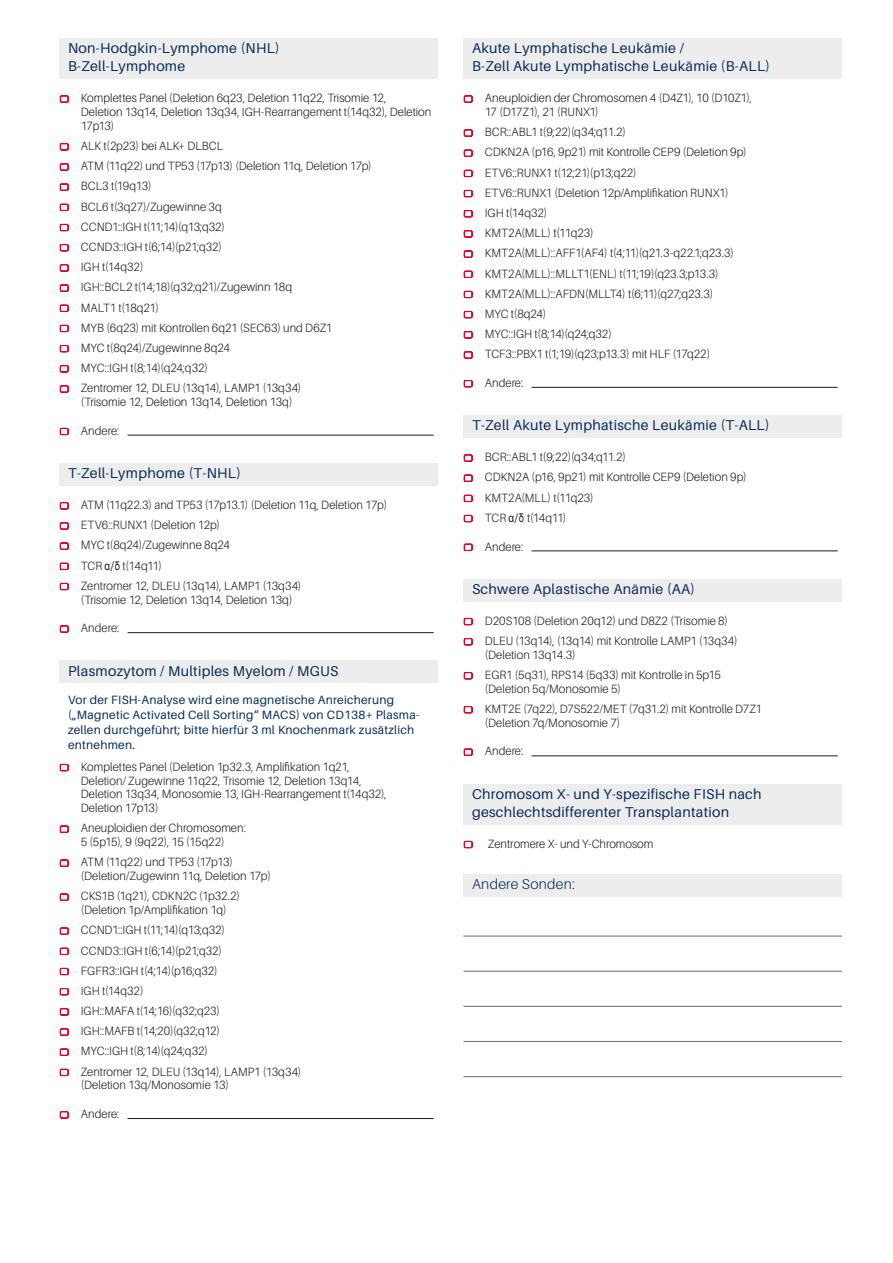
<style>
.page{position:relative;width:893px;height:1263px;background:#fff}
.page>*{position:absolute;margin:0;border:0;box-sizing:border-box;transform-origin:0 0}
.t1{font:14.25px/18px "Aileron";letter-spacing:.02em;color:#062c5a}
.t2{font:300 14.25px "Aileron";letter-spacing:.02em;color:#062c5a}
.t3{font:300 12px/20.2px "Aileron";color:#1d1d1b;scale:.95 1}
.t4{font:12px/15px "Aileron";letter-spacing:.02em;color:#062c5a}
.s1{font-family:"Arial Narrow";font-weight:400}
.s2{font-family:"Univers LT Pro 45"}
</style>
<div class="page">
<div style="left:60px;top:38px;width:378px;height:41px;background:#ededed"></div>
<hr style="left:128px;top:435px;width:306px;height:1px;background:#1d1d1b">
<div style="left:60px;top:463px;width:378px;height:23px;background:#ededed"></div>
<hr style="left:128px;top:632px;width:306px;height:1px;background:#1d1d1b">
<div style="left:60px;top:660px;width:378px;height:23px;background:#ededed"></div>
<hr style="left:128px;top:1118px;width:306px;height:1px;background:#1d1d1b">
<div style="left:463px;top:38px;width:379px;height:41px;background:#ededed"></div>
<hr style="left:531px;top:387px;width:307px;height:1px;background:#1d1d1b">
<div style="left:463px;top:415px;width:379px;height:23px;background:#ededed"></div>
<hr style="left:531px;top:550px;width:307px;height:1px;background:#1d1d1b">
<div style="left:463px;top:579px;width:379px;height:22px;background:#ededed"></div>
<hr style="left:531px;top:755px;width:307px;height:1px;background:#1d1d1b">
<div style="left:463px;top:784px;width:379px;height:40px;background:#ededed"></div>
<div style="left:463px;top:874px;width:379px;height:23px;background:#ededed"></div>
<hr style="left:463px;top:935px;width:379px;height:2px;background:#797979">
<hr style="left:463px;top:1006px;width:379px;height:1px;background:#797979">
<hr style="left:463px;top:1041px;width:379px;height:1px;background:#797979">
<hr style="left:463px;top:971px;width:379px;height:1px;background:#797979">
<hr style="left:463px;top:1076px;width:379px;height:1px;background:#797979">
<p class="t1" style="left:68px;top:40px;width:213px">Non-Hodgkin-Lymphome (NHL)<br>B-Zell-Lymphome</p>
<p class="t3" style="left:81px;top:91px;width:371px;line-height:13.8px">Komplettes Panel (Deletion 6q23, Deletion 11q22, Trisomie 12,<br>Deletion 13q14, Deletion 13q34, IGH-Rearrangement t(14q32), Deletion<br>17p13)</p>
<p class="t3" style="left:81px;top:136px;width:308px">ALK t(2p23) bei ALK+ DLBCL<br>ATM (11q22) und TP53 (17p13) (Deletion 11q, Deletion 17p)<br>BCL3 t(19q13)<br>BCL6 t(3q27)/Zugewinne 3q<br>CCND1::IGH t(11;14)(q13;q32)<br>CCND3::IGH t(6;14)(p21;q32)<br>IGH t(14q32)<br>IGH::BCL2 t(14;18)(q32;q21)/Zugewinn 18q<br>MALT1 t(18q21)<br>MYB (6q23) mit Kontrollen 6q21 (SEC63) und D6Z1<br>MYC t(8q24)/Zugewinne 8q24<br>MYC::IGH t(8;14)(q24;q32)<br>Zentromer 12, DLEU (13q14), LAMP1 (13q34)</p>
<p class="t3" style="left:81px;top:392px;width:224px">(Trisomie 12, Deletion 13q14, Deletion 13q)</p>
<p class="t3" style="left:81px;top:421px;width:42px">Andere:</p>
<p class="t1" style="left:68px;top:464px;width:174px">T-Zell-Lymphome (T-NHL)</p>
<p class="t3" style="left:81px;top:495px;width:324px">ATM (11q22.3) and TP53 (17p13.1) (Deletion 11q, Deletion 17p)<br>ETV6::RUNX1 (Deletion 12p)<br>MYC t(8q24)/Zugewinne 8q24<br>TCR <span class="s1">α</span><span class="s2">/</span><span class="s1">δ</span> t(14q11)<br>Zentromer 12, DLEU (13q14), LAMP1 (13q34)</p>
<p class="t3" style="left:81px;top:589px;width:224px">(Trisomie 12, Deletion 13q14, Deletion 13q)</p>
<p class="t3" style="left:81px;top:618px;width:42px">Andere:</p>
<p class="t1" style="left:68px;top:662px;width:272px">Plasmozytom / Multiples Myelom / MGUS</p>
<p class="t4" style="left:68px;top:692px;width:353px">Vor der FISH-Analyse wird eine magnetische Anreicherung („Magnetic Activated Cell Sorting“ MACS) von CD138+ Plasma&shy;zellen durchgeführt; bitte hierfür 3 ml Knochenmark zusätzlich entnehmen.</p>
<p class="t3" style="left:81px;top:760px;width:324px;line-height:13.8px">Komplettes Panel (Deletion 1p32.3, Amplifikation 1q21, Deletion/ Zugewinne 11q22, Trisomie 12, Deletion 13q14, Deletion 13q34, Monosomie 13, IGH-Rearrangement t(14q32), Deletion 17p13)</p>
<p class="t3" style="left:81px;top:821px;width:175px;line-height:13.8px">Aneuploidien der Chromosomen:<br>5 (5p15), 9 (9q22), 15 (15q22)</p>
<p class="t3" style="left:81px;top:855px;width:202px;line-height:13.8px">ATM (11q22) und TP53 (17p13) (Deletion/Zugewinn 11q, Deletion 17p)</p>
<p class="t3" style="left:81px;top:889px;width:169px;line-height:13.8px">CKS1B (1q21), CDKN2C (1p32.2) (Deletion 1p/Amplifikation 1q)</p>
<p class="t3" style="left:81px;top:920px;width:234px">CCND1::IGH t(11;14)(q13;q32)<br>CCND3::IGH t(6;14)(p21;q32)<br>FGFR3::IGH t(4;14)(p16;q32)<br>IGH t(14q32)<br>IGH::MAFA t(14;16)(q32;q23)<br>IGH::MAFB t(14;20)(q32;q12)<br>MYC::IGH t(8;14)(q24;q32)<br>Zentromer 12, DLEU (13q14), LAMP1 (13q34)</p>
<p class="t3" style="left:81px;top:1075px;width:157px">(Deletion 13q/Monosomie 13)</p>
<p class="t3" style="left:81px;top:1104px;width:42px">Andere:</p>
<p class="t1" style="left:472px;top:40px;width:299px">Akute Lymphatische Leukämie /<br>B-Zell Akute Lymphatische Leukämie (B-ALL)</p>
<p class="t3" style="left:485px;top:91px;width:283px;line-height:13.8px">Aneuploidien der Chromosomen 4 (D4Z1), 10 (D10Z1),<br>17 (D17Z1), 21 (RUNX1)</p>
<p class="t3" style="left:485px;top:122px;width:277px">BCR::ABL1 t(9;22)(q34;q11.2)<br>CDKN2A (p16, 9p21) mit Kontrolle CEP9 (Deletion 9p)<br>ETV6::RUNX1 t(12;21)(p13;q22)<br>ETV6::RUNX1 (Deletion 12p/Amplifikation RUNX1)<br>IGH t(14q32)<br>KMT2A(MLL) t(11q23)<br>KMT2A(MLL)::AFF1(AF4) t(4;11)(q21.3-q22.1;q23.3)<br>KMT2A(MLL)::MLLT1(ENL) t(11;19)(q23.3;p13.3)<br>KMT2A(MLL)::AFDN(MLLT4) t(6;11)(q27;q23.3)<br>MYC t(8q24)<br>MYC::IGH t(8;14)(q24;q32)<br>TCF3::PBX1 t(1;19)(q23;p13.3) mit HLF (17q22)</p>
<p class="t3" style="left:485px;top:373px;width:42px">Andere:</p>
<p class="t1" style="left:472px;top:417px;width:299px">T-Zell Akute Lymphatische Leukämie (T-ALL)</p>
<p class="t3" style="left:485px;top:447px;width:277px">BCR::ABL1 t(9;22)(q34;q11.2)<br>CDKN2A (p16, 9p21) mit Kontrolle CEP9 (Deletion 9p)<br>KMT2A(MLL) t(11q23)<br>TCR <span class="s1">α</span><span class="s2">/</span><span class="s1">δ</span> t(14q11)</p>
<p class="t3" style="left:485px;top:536px;width:42px">Andere:</p>
<p class="t1" style="left:472px;top:580px;width:225px">Schwere Aplastische Anämie (AA)</p>
<p class="t3" style="left:485px;top:611px;width:268px">D20S108 (Deletion 20q12) und D8Z2 (Trisomie 8)<br>DLEU (13q14), (13q14) mit Kontrolle LAMP1 (13q34)</p>
<p class="t3" style="left:485px;top:645px;width:250px">(Deletion 13q14.3)<br>EGR1 (5q31), RPS14 (5q33) mit Kontrolle in 5p15</p>
<p class="t3" style="left:485px;top:679px;width:293px">(Deletion 5q/Monosomie 5)<br>KMT2E (7q22), D7S522/MET (7q31.2) mit Kontrolle D7Z1</p>
<p class="t3" style="left:485px;top:713px;width:144px">(Deletion 7q/Monosomie 7)</p>
<p class="t3" style="left:485px;top:741px;width:42px">Andere:</p>
<p class="t1" style="left:472px;top:785px;width:291px">Chromosom X- und Y-spezifische FISH nach geschlechtsdifferenter Transplantation</p>
<p class="t3" style="left:488px;top:834px;width:176px">Zentromere X- und Y-Chromosom</p>
<p class="t2" style="left:472px;top:876px;width:105px">Andere Sonden:</p>
</div>
